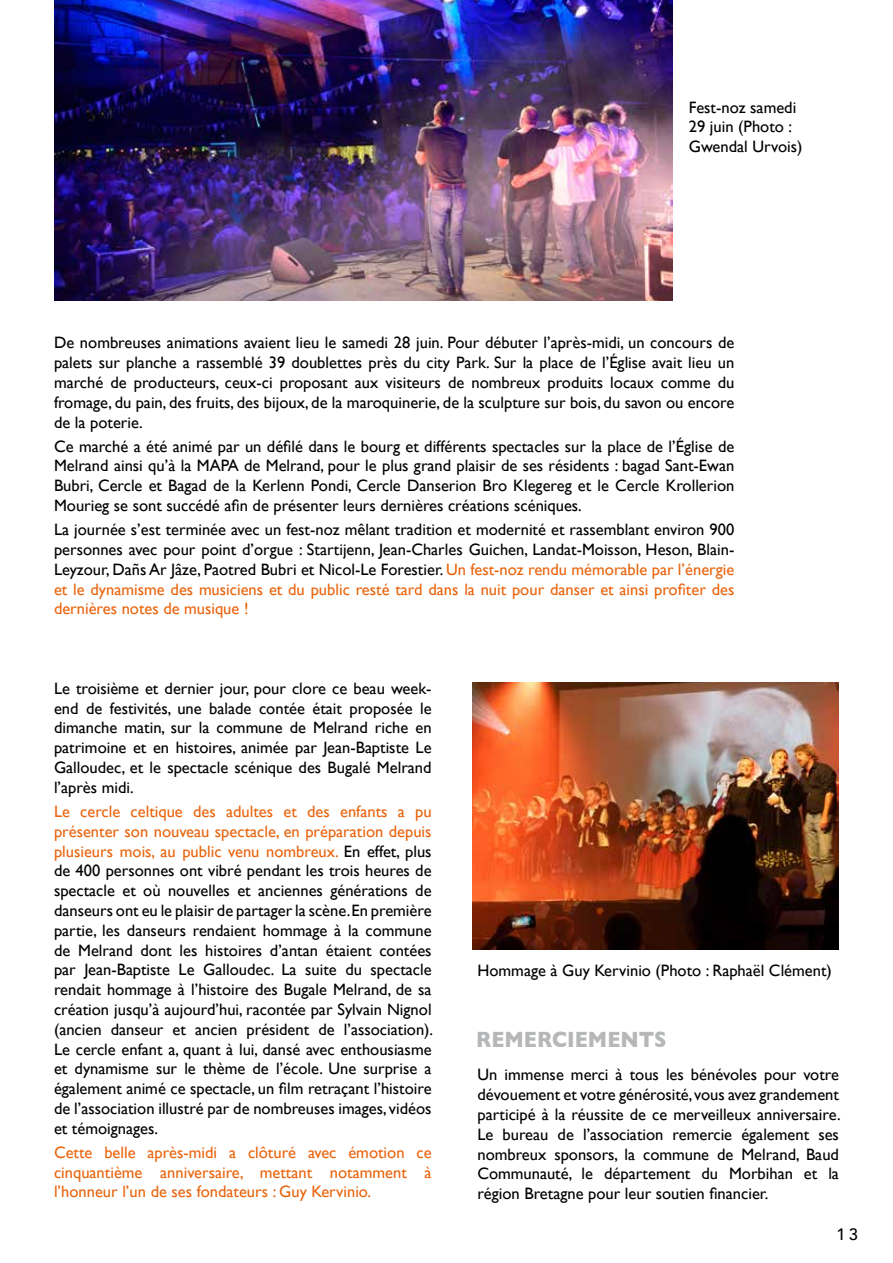
<style>
.page{position:relative;width:893px;height:1263px;background:#fff}
.page>*{position:absolute;margin:0;border:0;box-sizing:border-box;transform-origin:0 0}
.t1{font:700 22.5px "Gill Sans";color:#b5b7b8;scale:.9 1}
.t2{font:16.5px/19.8px "Gill Sans";color:#000;text-align:justify}
.t3{font:16.5px/19.8px "Gill Sans";color:#ea640d;text-align:justify}
.t4{font:500 16.5px "Avenir";color:#000}
.s1{color:#ea640d}
</style>
<div class="page">
<img style="left:54px;top:0;width:618px;height:301px">
<img style="left:472px;top:682px;width:367px;height:267px">
<p class="t2" style="left:689px;top:97px;width:115px;text-align:left">Fest-noz samedi<br>29 juin (Photo :<br>Gwendal Urvois)</p>
<p class="t2" style="left:54px;top:333px;width:682px">De nombreuses animations avaient lieu le samedi 28 juin. Pour débuter l’après-midi, un concours de palets sur planche a rassemblé 39 doublettes près du city Park. Sur la place de l’Église avait lieu un marché de producteurs, ceux-ci proposant aux visiteurs de nombreux produits locaux comme du fromage, du pain, des fruits, des bijoux, de la maroquinerie, de la sculpture sur bois, du savon ou encore de la poterie.</p>
<p class="t2" style="left:54px;top:436px;width:682px">Ce marché a été animé par un défilé dans le bourg et différents spectacles sur la place de l’Église de Melrand ainsi qu’à la MAPA de Melrand, pour le plus grand plaisir de ses résidents : bagad Sant-Ewan Bubri, Cercle et Bagad de la Kerlenn Pondi, Cercle Danserion Bro Klegereg et le Cercle Krollerion Mourieg se sont succédé afin de présenter leurs dernières créations scéniques.</p>
<p class="t2" style="left:54px;top:519px;width:682px">La journée s’est terminée avec un fest-noz mêlant tradition et modernité et rassemblant environ 900 personnes avec pour point d’orgue : Startijenn, Jean-Charles Guichen, Landat-Moisson, Heson, Blain-Leyzour, Dañs Ar Jâze, Paotred Bubri et Nicol-Le Forestier. <span class="s1">Un fest-noz rendu mémorable par l’énergie et le dynamisme des musiciens et du public resté tard dans la nuit pour danser et ainsi profiter des dernières notes de musique !</span></p>
<p class="t2" style="left:54px;top:678px;width:379px">Le troisième et dernier jour, pour clore ce beau week&shy;end de festivités, une balade contée était proposée le dimanche matin, sur la commune de Melrand riche en patrimoine et en histoires, animée par Jean-Baptiste Le Galloudec, et le spectacle scénique des Bugalé Melrand l’après midi.</p>
<p class="t2" style="left:54px;top:801px;width:381px"><span class="s1">Le cercle celtique des adultes et des enfants a pu présenter son nouveau spectacle, en préparation depuis plusieurs mois, au public venu nombreux.</span> En effet, plus de 400 personnes ont vibré pendant les trois heures de spectacle et où nouvelles et anciennes générations de danseurs ont eu le plaisir de partager la scène. En première partie, les danseurs rendaient hommage à la commune de Melrand dont les histoires d’antan étaient contées par Jean-Baptiste Le Galloudec. La suite du spectacle rendait hommage à l’histoire des Bugale Melrand, de sa création jusqu’à aujourd’hui, racontée par Sylvain Nignol (ancien danseur et ancien président de l’association).<br>Le cercle enfant a, quant à lui, dansé avec enthousiasme et dynamisme sur le thème de l’école. Une surprise a également animé ce spectacle, un film retraçant l’histoire de l’association illustré par de nombreuses images, vidéos et témoignages.</p>
<p class="t3" style="left:54px;top:1142px;width:379px">Cette belle après-midi a clôturé avec émotion ce cinquantième anniversaire, mettant notamment à l’honneur l’un de ses fondateurs : Guy Kervinio.</p>
<p class="t2" style="left:477px;top:960px;width:356px">Hommage à Guy Kervinio (Photo : Raphaël Clément)</p>
<h1 class="t1" style="left:476px;top:1022px;width:213px">REMERCIEMENTS</h1>
<p class="t2" style="left:477px;top:1065px;width:365px">Un immense merci à tous les bénévoles pour votre dévouement et votre générosité, vous avez grandement participé à la réussite de ce merveilleux anniversaire.<br>Le bureau de l’association remercie également ses nombreux sponsors, la commune de Melrand, Baud Communauté, le département du Morbihan et la région Bretagne pour leur soutien financier.</p>
<p class="t4" style="left:837px;top:1220px;width:23px">13</p>
</div>
